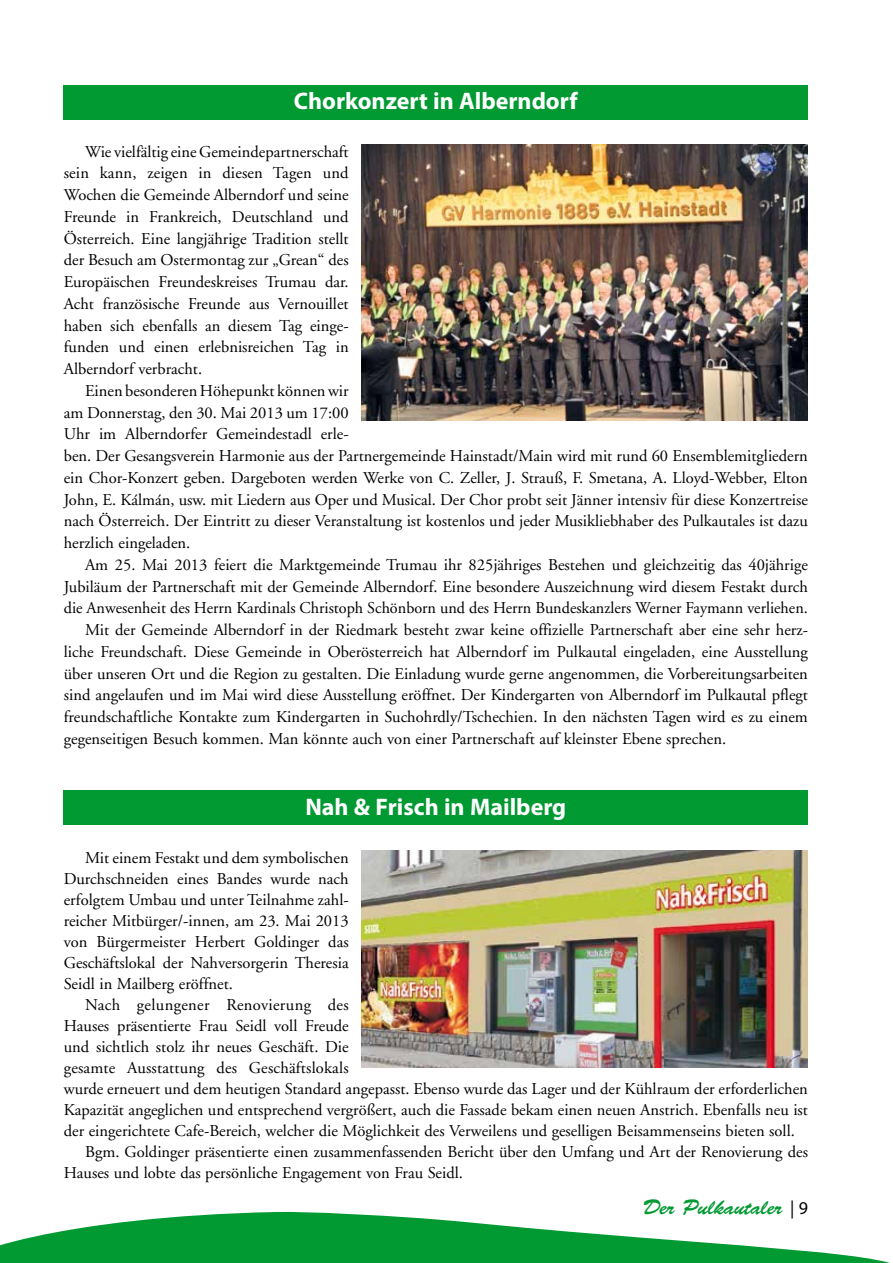
<style>
.page{position:relative;width:893px;height:1263px;background:#fff}
.page>*{position:absolute;margin:0;border:0;box-sizing:border-box;transform-origin:0 0}
.t1{font:700 24px "Myriad Pro";color:#fff}
.t2{font:21px "Brush Script Std";color:#009932}
.t3{font:16.5px/21.8px "Adobe Garamond";color:#000;text-align:justify}
.t4{font:16.5px "Adobe Garamond";letter-spacing:.02em;color:#000}
.s1{font-family:"Myriad Pro";font-size:18px;color:#000}
</style>
<div class="page">
<svg style="left:0;top:1211px;width:890px;height:52px;fill:#009932"></svg>
<div style="left:64px;top:85px;width:744px;height:34px;background:#009932"></div>
<div style="left:64px;top:791px;width:744px;height:34px;background:#009932"></div>
<img style="left:361px;top:145px;width:447px;height:276px">
<img style="left:361px;top:850px;width:447px;height:217px">
<h1 class="t1" style="left:294px;top:86px;width:285px">Chorkonzert in Alberndorf</h1>
<p class="t3" style="left:64px;top:141px;width:286px;text-indent:21px">Wie vielfältig eine Gemeindepartnerschaft sein kann, zeigen in diesen Tagen und Wochen die Gemeinde Alberndorf und seine Freunde in Frankreich, Deutschland und Österreich. Eine langjährige Tradition stellt der Besuch am Ostermontag zur „Grean“ des Europäischen Freundeskreises Trumau dar.<br>Acht französische Freunde aus Vernouillet haben sich ebenfalls an diesem Tag einge&shy;funden und einen erlebnisreichen Tag in Alberndorf verbracht.</p>
<p class="t3" style="left:64px;top:380px;width:746px;text-align:left;text-indent:21px">Einen besonderen Höhepunkt können wir<br>am Donnerstag, den 30. Mai 2013 um 17:00<br>Uhr im Alberndorfer Gemeindestadl erle-<br>ben. Der Gesangsverein Harmonie aus der Partnergemeinde Hainstadt/Main wird mit rund 60 Ensemblemitgliedern ein Chor-Konzert geben. Dargeboten werden Werke von C. Zeller, J. Strauß, F. Smetana, A. Lloyd-Webber, Elton John, E. Kálmán, usw. mit Liedern aus Oper und Musical. Der Chor probt seit Jänner intensiv für diese Konzertreise nach Österreich. Der Eintritt zu dieser Veranstaltung ist kostenlos und jeder Musikliebhaber des Pulkautales ist dazu herzlich eingeladen.</p>
<p class="t3" style="left:85px;top:554px;width:724px">Am 25. Mai 2013 feiert die Marktgemeinde Trumau ihr 825jähriges Bestehen und gleichzeitig das 40jährige</p>
<p class="t3" style="left:64px;top:576px;width:746px">Jubiläum der Partnerschaft mit der Gemeinde Alberndorf. Eine besondere Auszeichnung wird diesem Festakt durch</p>
<p class="t3" style="left:64px;top:598px;width:746px">die Anwesenheit des Herrn Kardinals Christoph Schönborn und des Herrn Bundeskanzlers Werner Faymann verliehen.</p>
<p class="t3" style="left:85px;top:619px;width:724px">Mit der Gemeinde Alberndorf in der Riedmark besteht zwar keine offizielle Partnerschaft aber eine sehr herz-</p>
<p class="t3" style="left:64px;top:641px;width:746px">liche Freundschaft. Diese Gemeinde in Oberösterreich hat Alberndorf im Pulkautal eingeladen, eine Ausstellung</p>
<p class="t3" style="left:64px;top:663px;width:746px">über unseren Ort und die Region zu gestalten. Die Einladung wurde gerne angenommen, die Vorbereitungsarbeiten</p>
<p class="t3" style="left:64px;top:685px;width:746px">sind angelaufen und im Mai wird diese Ausstellung eröffnet. Der Kindergarten von Alberndorf im Pulkautal pflegt</p>
<p class="t3" style="left:64px;top:706px;width:746px">freundschaftliche Kontakte zum Kindergarten in Suchohrdly/Tschechien. In den nächsten Tagen wird es zu einem</p>
<p class="t3" style="left:64px;top:728px;width:664px">gegenseitigen Besuch kommen. Man könnte auch von einer Partnerschaft auf kleinster Ebene sprechen.</p>
<h1 class="t1" style="left:305px;top:791px;width:262px">Nah &amp; Frisch in Mailberg</h1>
<p class="t3" style="left:64px;top:847px;width:286px;line-height:21px;text-indent:21px">Mit einem Festakt und dem symbolischen Durchschneiden eines Bandes wurde nach erfolgtem Umbau und unter Teilnahme zahl&shy;reicher Mitbürger/-innen, am 23. Mai 2013 von Bürgermeister Herbert Goldinger das Geschäftslokal der Nahversorgerin Theresia Seidl in Mailberg eröffnet.</p>
<p class="t4" style="left:85px;top:995px;width:265px">Nach gelungener Renovierung des</p>
<p class="t3" style="left:64px;top:1015px;width:286px">Hauses präsentierte Frau Seidl voll Freude</p>
<p class="t3" style="left:64px;top:1036px;width:286px">und sichtlich stolz ihr neues Geschäft. Die</p>
<p class="t3" style="left:64px;top:1057px;width:286px">gesamte Ausstattung des Geschäftslokals</p>
<p class="t3" style="left:64px;top:1078px;width:746px">wurde erneuert und dem heutigen Standard angepasst. Ebenso wurde das Lager und der Kühlraum der erforderlichen</p>
<p class="t3" style="left:64px;top:1099px;width:746px">Kapazität angeglichen und entsprechend vergrößert, auch die Fassade bekam einen neuen Anstrich. Ebenfalls neu ist</p>
<p class="t3" style="left:64px;top:1120px;width:733px">der eingerichtete Cafe-Bereich, welcher die Möglichkeit des Verweilens und geselligen Beisammenseins bieten soll.</p>
<p class="t3" style="left:85px;top:1141px;width:724px">Bgm. Goldinger präsentierte einen zusammenfassenden Bericht über den Umfang und Art der Renovierung des</p>
<p class="t3" style="left:64px;top:1162px;width:401px">Hauses und lobte das persönliche Engagement von Frau Seidl.</p>
<p class="t2" style="left:643px;top:1195px;width:166px">Der Pulkautaler <span class="s1">| 9</span></p>
</div>
